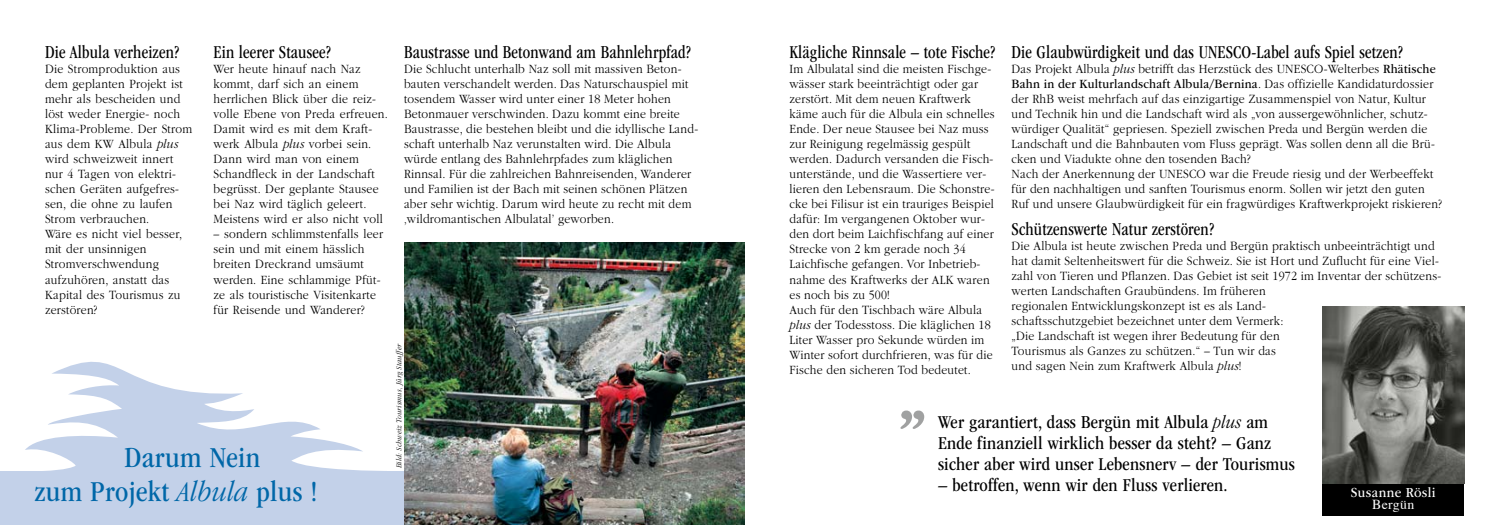
<style>
.page{position:relative;width:1489px;height:525px;background:#fff}
.page>*{position:absolute;margin:0;border:0;box-sizing:border-box;transform-origin:0 0}
.t1{font:55.88px "ITC Garamond Std Ult";color:#a0a1a1}
.t2{font:condensed 29.88px/33.8px "ITC Garamond Std";letter-spacing:.01em;color:#0067a8}
.t3{font:condensed 18.75px "ITC Garamond Std";letter-spacing:.01em;color:#000;scale:.9 1}
.t4{font:condensed 18.75px/21.2px "ITC Garamond Std";letter-spacing:.01em;color:#000}
.t5{font:14.5px "ITC Garamond Std";letter-spacing:.03em;color:#fff;scale:.9 1}
.t6{font:13.75px "Times";letter-spacing:.03em;color:#fff}
.t7{font:300 13.12px/15px "ITC Garamond Std";letter-spacing:.02em;color:#000;scale:.9 1}
.t8{font:italic 300 7.88px "ITC Garamond Std";letter-spacing:.03em;color:#000;scale:.9 1}
.s1{font-style:italic}
.s2{font-weight:300;font-style:italic}
.s3{font-weight:400}
</style>
<div class="page">
<svg style="left:25px;top:361px;width:338px;height:109px"></svg>
<div style="left:0;top:470px;width:524px;height:54px;background:#c3d1e9"></div>
<img style="left:404px;top:242px;width:340px;height:282px">
<div style="left:1322px;top:483px;width:141px;height:32px;background:#000"></div>
<img style="left:1322px;top:306px;width:141px;height:177px">
<h3 class="t3" style="left:45px;top:42px;width:150px">Die Albula verheizen?</h3>
<p class="t7" style="left:45px;top:62px;width:165px">Die Stromproduktion aus dem geplanten Projekt ist mehr als bescheiden und löst weder Energie- noch<br>Klima-Probleme. Der Strom aus dem KW Albula <span class="s1">plus </span>wird schweizweit innert nur 4 Tagen von elektri&shy;schen Geräten aufgefres&shy;sen, die ohne zu laufen<br>Strom verbrauchen.<br>Wäre es nicht viel besser, mit der unsinnigen<br>Stromverschwendung aufzuhören, anstatt das<br>Kapital des Tourismus zu zerstören?</p>
<h3 class="t3" style="left:213px;top:42px;width:132px">Ein leerer Stausee?</h3>
<p class="t7" style="left:213px;top:62px;width:195px">Wer heute hinauf nach Naz kommt, darf sich an einem herrlichen Blick über die reiz&shy;volle Ebene von Preda erfreuen.<br>Damit wird es mit dem Kraft&shy;werk Albula <span class="s1">plus</span> vorbei sein.<br>Dann wird man von einem<br>Schandfleck in der Landschaft begrüsst. Der geplante Stausee bei Naz wird täglich geleert.<br>Meistens wird er also nicht voll</p>
<p class="t7" style="left:213px;top:227px;width:190px">– sondern schlimmstenfalls leer sein und mit einem hässlich breiten Dreckrand umsäumt werden. Eine schlammige Pfüt&shy;ze als touristische Visitenkarte für Reisende und Wanderer?</p>
<h3 class="t3" style="left:404px;top:42px;width:320px">Baustrasse und Betonwand am Bahnlehrpfad?</h3>
<p class="t7" style="left:404px;top:62px;width:328px">Die Schlucht unterhalb Naz soll mit massiven Beton&shy;bauten verschandelt werden. Das Naturschauspiel mit tosendem Wasser wird unter einer 18 Meter hohen Betonmauer verschwinden. Dazu kommt eine breite Baustrasse, die bestehen bleibt und die idyllische Land&shy;schaft unterhalb Naz verunstalten wird. Die Albula würde entlang des Bahnlehrpfades zum kläglichen Rinnsal. Für die zahlreichen Bahnreisenden, Wanderer und Familien ist der Bach mit seinen schönen Plätzen aber sehr wichtig. Darum wird heute zu recht mit dem ‚wildromantischen Albulatal’ geworben.</p>
<h2 class="t2" style="left:35px;top:440px;width:284px;text-indent:90px">Darum Nein<br>zum Projekt <span class="s2">Albula</span> plus !</h2>
<p class="t8" style="left:394px;top:468px;width:140px;rotate:-90deg">Bild: Schweiz Tourismus, Jürg Stauffer</p>
<h3 class="t3" style="left:789px;top:42px;width:230px">Klägliche Rinnsale – tote Fische?</h3>
<p class="t7" style="left:789px;top:62px;width:229px">Im Albulatal sind die meisten Fischge&shy;wässer stark beeinträchtigt oder gar zerstört. Mit dem neuen Kraftwerk käme auch für die Albula ein schnelles Ende. Der neue Stausee bei Naz muss zur Reinigung regelmässig gespült werden. Dadurch versanden die Fisch&shy;unterstände, und die Wassertiere ver&shy;lieren den Lebensraum. Die Schonstre&shy;cke bei Filisur ist ein trauriges Beispiel dafür: Im vergangenen Oktober wur&shy;den dort beim Laichfischfang auf einer Strecke von 2 km gerade noch 34<br>Laichfische gefangen. Vor Inbetrieb&shy;nahme des Kraftwerks der ALK waren es noch bis zu 500!<br>Auch für den Tischbach wäre Albula <span class="s1">plus</span> der Todesstoss. Die kläglichen 18<br>Liter Wasser pro Sekunde würden im Winter sofort durchfrieren, was für die Fische den sicheren Tod bedeutet.</p>
<h3 class="t3" style="left:1011px;top:42px;width:436px">Die Glaubwürdigkeit und das UNESCO-Label aufs Spiel setzen?</h3>
<p class="t7" style="left:1011px;top:62px;width:479px">Das Projekt Albula <span class="s1">plus</span> betrifft das Herzstück des UNESCO-Welterbes <span class="s3">Rhätische Bahn in der Kulturlandschaft Albula/Bernina</span>. Das offizielle Kandidaturdossier der RhB weist mehrfach auf das einzigartige Zusammenspiel von Natur, Kultur und Technik hin und die Landschaft wird als „von aussergewöhnlicher, schutz&shy;würdiger Qualität“ gepriesen. Speziell zwischen Preda und Bergün werden die Landschaft und die Bahnbauten vom Fluss geprägt. Was sollen denn all die Brü&shy;cken und Viadukte ohne den tosenden Bach?<br>Nach der Anerkennung der UNESCO war die Freude riesig und der Werbeeffekt für den nachhaltigen und sanften Tourismus enorm. Sollen wir jetzt den guten Ruf und unsere Glaubwürdigkeit für ein fragwürdiges Kraftwerkprojekt riskieren?</p>
<h3 class="t3" style="left:1011px;top:218px;width:226px">Schützenswerte Natur zerstören?</h3>
<p class="t7" style="left:1011px;top:238px;width:479px">Die Albula ist heute zwischen Preda und Bergün praktisch unbeeinträchtigt und hat damit Seltenheitswert für die Schweiz. Sie ist Hort und Zuflucht für eine Viel&shy;zahl von Tieren und Pflanzen. Das Gebiet ist seit 1972 im Inventar der schützens&shy;werten Landschaften Graubündens. Im früheren<br>regionalen Entwicklungskonzept ist es als Land-<br>schaftsschutzgebiet bezeichnet unter dem Vermerk:<br>„Die Landschaft ist wegen ihrer Bedeutung für den<br>Tourismus als Ganzes zu schützen.“ – Tun wir das<br>und sagen Nein zum Kraftwerk Albula <span class="s1">plus</span>!</p>
<h1 class="t1" style="left:897px;top:368px;width:31px">„</h1>
<h3 class="t4" style="left:937px;top:411px;width:358px">Wer garantiert, dass Bergün mit Albula <span class="s2">plus</span> am<br>Ende finanziell wirklich besser da steht? – Ganz sicher aber wird unser Lebensnerv – der Tourismus</h3>
<h3 class="t4" style="left:937px;top:474px;width:291px">– betroffen, wenn wir den Fluss verlieren.</h3>
<p class="t5" style="left:1350px;top:484px;width:96px">Susanne Rösli</p>
<p class="t6" style="left:1371px;top:491px;width:44px">Bergün</p>
</div>
